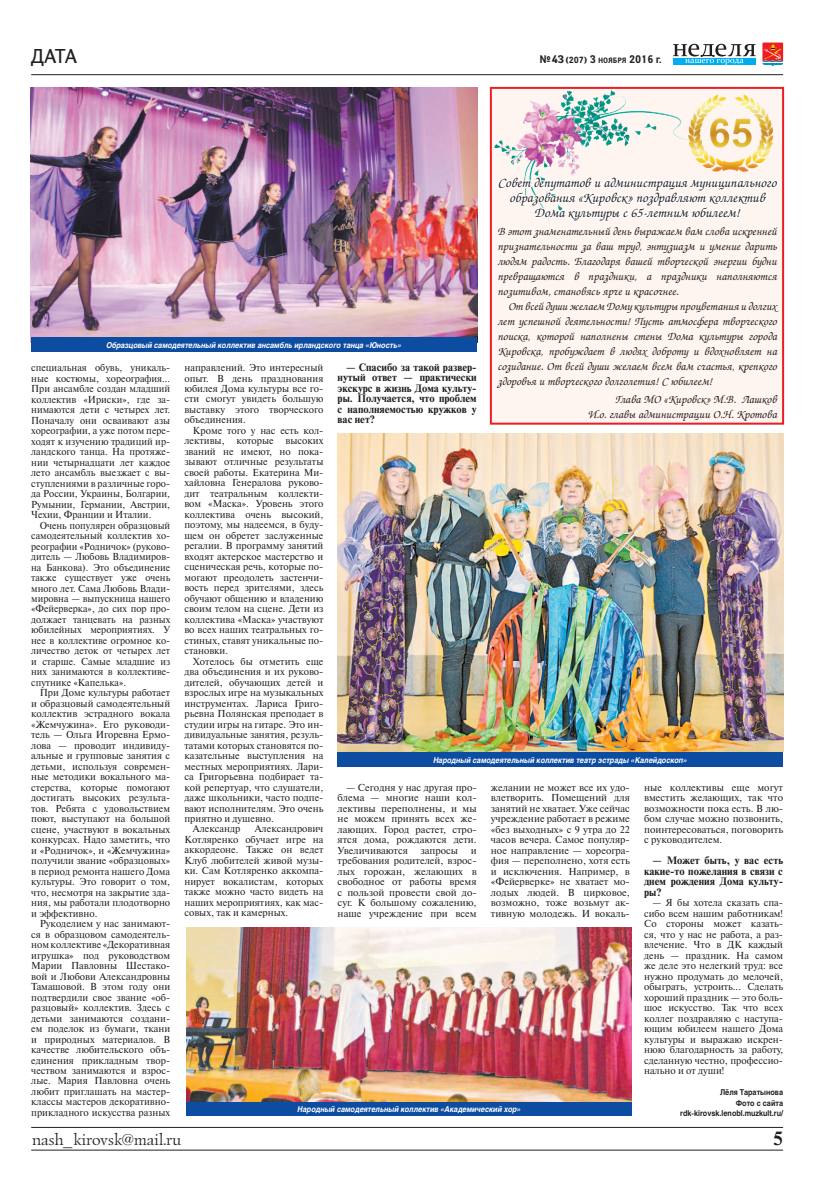
<style>
.page{position:relative;width:820px;height:1191px;background:#fff}
.page>*{position:absolute;margin:0;border:0;box-sizing:border-box;transform-origin:0 0}
.t1{font:20px "Yanus C";color:#231f20}
.t2{font:700 18px "Newton C";color:#231f20}
.t3{font:16px "Lazurski C";color:#231f20}
.t4{font:14px/15px "Zapf Chancery C";color:#231f20;text-align:center}
.t5{font:12px/15px "Zapf Chancery C";color:#231f20;text-align:justify}
.t6{font:700 11px "Yanus C";color:#231f20;scale:.9 1}
.t7{font:10.1px/10.5px "Newton C";color:#231f20;text-align:justify}
.t8{font:10.1px/10.5px "Newton C";color:#231f20;text-align:justify;scale:.95 1}
.t9{font:10.1px/10.5px "Newton C";color:#231f20;text-align:justify;scale:.96 1}
.t10{font:700 10.1px/10.5px "Newton C";color:#231f20;text-align:justify}
.t11{font:italic 700 8px "Helios";color:#fff;scale:.9 1}
.t12{font:700 8px/10.5px "Helios";color:#231f20;text-align:right;scale:.9 1}
.s1{font-style:inherit}
.s2{font-size:7.3px}
.s3{font-size:8.9px}
.s4{font-size:7.7px}
</style>
<div class="page">
<hr style="left:31px;top:74px;width:751px;height:1px;background:#231f20">
<svg style="left:673px;top:44px;width:82px;height:21px"></svg>
<svg style="left:762px;top:43px;width:20px;height:23px"></svg>
<hr style="left:31px;top:1127px;width:751px;height:1px;background:#231f20">
<hr style="left:31px;top:1149px;width:751px;height:1px;background:#231f20">
<img style="left:186px;top:927px;width:445px;height:175px">
<img style="left:337px;top:434px;width:445px;height:318px">
<img style="left:31px;top:88px;width:446px;height:254px">
<div style="left:186px;top:1102px;width:445px;height:14px;background:#0d4da1"></div>
<div style="left:31px;top:337px;width:445px;height:15px;background:#0d4da1"></div>
<div style="left:337px;top:752px;width:445px;height:15px;background:#0d4da1"></div>
<div style="left:489px;top:87px;width:294px;height:337px;background:#fef5f1;border:2px solid #ee1d23"></div>
<img style="left:577px;top:94px;width:33px;height:9px">
<img style="left:703px;top:94px;width:55px;height:9px">
<svg style="left:496px;top:103px;width:282px;height:129px"></svg>
<h1 class="t1" style="left:31px;top:44px;width:47px">Дата</h1>
<p class="t6" style="left:539px;top:53px;width:137px"><span class="s1">№43</span> <span class="s2">(</span><span class="s3">207</span><span class="s2">)</span> 3 <span class="s4">ноября</span> 2016 г.</p>
<h3 class="t4" style="left:497px;top:176px;width:280px">Совет депутатов и администрация муниципального образования «Кировск» поздравляют коллектив<br>Дома культуры с 65-летним юбилеем!</h3>
<p class="t5" style="left:497px;top:224px;width:281px">В этот знаменательный день выражаем вам слова искренней признательности за ваш труд, энтузиазм и умение дарить людям радость. Благодаря вашей творческой энергии будни превращаются в праздники, а праздники наполняются позитивом, становясь ярче и красочнее.</p>
<p class="t5" style="left:497px;top:299px;width:281px;text-indent:11px">От всей души желаем Дому культуры процветания и долгих лет успешной деятельности! Пусть атмосфера творческого поиска, которой наполнены стены Дома культуры города Кировска, пробуждает в людях доброту и вдохновляет на созидание. От всей души желаем всем вам счастья, крепкого здоровья и творческого долголетия! С юбилеем!</p>
<p class="t5" style="left:587px;top:392px;width:191px;text-align:right">Глава МО «Кировск» М.В. Лашков<br>И.о. главы администрации О.Н. Кротова</p>
<p class="t11" style="left:106px;top:340px;width:329px">Образцовый самодеятельный коллектив ансамбль ирландского танца «Юность»</p>
<p class="t10" style="left:337px;top:362px;width:140px;text-indent:9px">— Спасибо за такой развер&shy;нутый ответ — практически экскурс в жизнь Дома культу&shy;ры. Получается, что проблем с наполняемостью кружков у вас нет?</p>
<p class="t7" style="left:184px;top:362px;width:140px">направлений. Это интересный опыт. В день празднования юбилея Дома культуры все го&shy;сти смогут увидеть большую выставку этого творческого объединения.</p>
<p class="t7" style="left:184px;top:425px;width:140px;text-indent:9px">Кроме того у нас есть кол&shy;лективы, которые высоких званий не имеют, но пока&shy;зывают отличные результаты своей работы. Екатерина Ми&shy;хайловна Генералова руково&shy;дит театральным коллекти&shy;вом «Маска». Уровень этого коллектива очень высокий, поэтому, мы надеемся, в буду&shy;щем он обретет заслуженные регалии. В программу занятий входят актерское мастерство и сценическая речь, которые по&shy;могают преодолеть застенчи&shy;вость перед зрителями, здесь обучают общению и владению своим телом на сцене. Дети из коллектива «Маска» участвуют во всех наших театральных го&shy;стиных, ставят уникальные по&shy;становки.</p>
<p class="t7" style="left:193px;top:656px;width:132px">Хотелось бы отметить еще</p>
<p class="t7" style="left:184px;top:666px;width:140px">два объединения и их руково-</p>
<p class="t7" style="left:184px;top:677px;width:140px">дителей, обучающих детей и</p>
<p class="t7" style="left:184px;top:687px;width:140px">взрослых игре на музыкальных</p>
<p class="t7" style="left:184px;top:698px;width:140px">инструментах. Лариса Григо-</p>
<p class="t7" style="left:184px;top:708px;width:140px">рьевна Полянская преподает в</p>
<p class="t7" style="left:184px;top:719px;width:140px">студии игры на гитаре. Это ин-</p>
<p class="t7" style="left:184px;top:729px;width:140px">дивидуальные занятия, резуль-</p>
<p class="t7" style="left:184px;top:740px;width:140px">татами которых становятся по-</p>
<p class="t7" style="left:184px;top:750px;width:140px">казательные выступления на</p>
<p class="t7" style="left:184px;top:761px;width:140px">местных мероприятиях. Лари-</p>
<p class="t7" style="left:184px;top:771px;width:140px">са Григорьевна подбирает та-</p>
<p class="t7" style="left:184px;top:782px;width:140px">кой репертуар, что слушатели,</p>
<p class="t7" style="left:184px;top:792px;width:140px">даже школьники, часто подпе-</p>
<p class="t7" style="left:184px;top:803px;width:140px">вают исполнителям. Это очень</p>
<p class="t7" style="left:184px;top:813px;width:91px">приятно и душевно.</p>
<p class="t7" style="left:193px;top:823px;width:49px">Александр</p>
<p class="t9" style="left:31px;top:362px;width:146px">специальная обувь, уникаль&shy;ные костюмы, хореография...<br>При ансамбле создан младший коллектив «Ириски», где за&shy;нимаются дети с четырех лет.<br>Поначалу они осваивают азы хореографии, а уже потом пере&shy;ходят к изучению традиций ир&shy;ландского танца. На протяже&shy;нии четырнадцати лет каждое лето ансамбль выезжает с вы&shy;ступлениями в различные горо&shy;да России, Украины, Болгарии, Румынии, Германии, Австрии, Чехии, Франции и Италии.</p>
<p class="t8" style="left:31px;top:520px;width:148px;text-indent:9px">Очень популярен образцовый самодеятельный коллектив хо&shy;реографии «Родничок» (руково&shy;дитель — Любовь Владимиров&shy;на Банкова). Это объединение также существует уже очень много лет. Сама Любовь Влади&shy;мировна — выпускница нашего «Фейерверка», до сих пор про&shy;должает танцевать на разных юбилейных мероприятиях. У нее в коллективе огромное ко&shy;личество деток от четырех лет и старше. Самые младшие из них занимаются в коллективе&shy;спутнике «Капелька».</p>
<p class="t7" style="left:31px;top:688px;width:140px;text-indent:9px">При Доме культуры работает и образцовый самодеятельный коллектив эстрадного вокала «Жемчужина». Его руководи&shy;тель — Ольга Игоревна Ермо&shy;лова — проводит индивиду&shy;альные и групповые занятия с детьми, используя современ&shy;ные методики вокального ма&shy;стерства, которые помогают достигать высоких результа&shy;тов. Ребята с удовольствием поют, выступают на большой сцене, участвуют в вокальных конкурсах. Надо заметить, что и «Родничок», и «Жемчужина» получили звание «образцовых» в период ремонта нашего Дома культуры. Это говорит о том, что, несмотря на закрытие зда&shy;ния, мы работали плодотворно и эффективно.</p>
<p class="t7" style="left:31px;top:918px;width:140px;text-indent:9px">Рукоделием у нас занимают&shy;ся в образцовом самодеятель&shy;ном коллективе «Декоративная игрушка» под руководством Марии Павловны Шестако&shy;вой и Любови Александровны Тамашовой. В этом году они подтвердили свое звание «об&shy;разцовый» коллектив. Здесь с детьми занимаются создани&shy;ем поделок из бумаги, ткани и природных материалов. В качестве любительского объ&shy;единения прикладным твор&shy;чеством занимаются и взрос&shy;лые. Мария Павловна очень любит приглашать на мастер&shy;классы мастеров декоративно&shy;прикладного искусства разных</p>
<p class="t11" style="left:433px;top:755px;width:283px">Народный самодеятельный коллектив театр эстрады «Калейдоскоп»</p>
<p class="t7" style="left:337px;top:782px;width:140px;text-indent:9px">— Сегодня у нас другая про&shy;блема — многие наши кол&shy;лективы переполнены, и мы не можем принять всех же&shy;лающих. Город растет, стро&shy;ятся дома, рождаются дети.<br>Увеличиваются запросы и требования родителей, взрос&shy;лых горожан, желающих в свободное от работы время с пользой провести свой до&shy;суг. К большому сожалению, наше учреждение при всем</p>
<p class="t7" style="left:490px;top:782px;width:140px">желании не может все их удо&shy;влетворить. Помещений для занятий не хватает. Уже сейчас учреждение работает в режиме «без выходных» с 9 утра до 22 часов вечера. Самое популяр&shy;ное направление — хореогра&shy;фия — переполнено, хотя есть и исключения. Например, в «Фейерверке» не хватает мо&shy;лодых людей. В цирковое, возможно, тоже возьмут ак&shy;тивную молодежь. И вокаль-</p>
<p class="t7" style="left:643px;top:782px;width:140px">ные коллективы еще могут вместить желающих, так что возможности пока есть. В лю&shy;бом случае можно позвонить, поинтересоваться, поговорить с руководителем.</p>
<p class="t7" style="left:184px;top:823px;width:140px;text-indent:70px">Александрович Котляренко обучает игре на аккордеоне. Также он ведет Клуб любителей живой музы&shy;ки. Сам Котляренко аккомпа&shy;нирует вокалистам, которых также можно часто видеть на наших мероприятиях, как мас&shy;совых, так и камерных.</p>
<p class="t10" style="left:643px;top:855px;width:140px;text-indent:9px">— Может быть, у вас есть какие-то пожелания в связи с днем рождения Дома культу&shy;ры?</p>
<p class="t7" style="left:643px;top:897px;width:140px;text-indent:9px">— Я бы хотела сказать спа&shy;сибо всем нашим работникам!<br>Со стороны может казать&shy;ся, что у нас не работа, а раз&shy;влечение. Что в ДК каждый день — праздник. На самом же деле это нелегкий труд: все нужно продумать до мелочей, обыграть, устроить... Сделать хороший праздник — это боль&shy;шое искусство. Так что всех коллег поздравляю с наступа&shy;ющим юбилеем нашего Дома культуры и выражаю искрен&shy;нюю благодарность за работу, сделанную честно, профессио&shy;нально и от души!</p>
<p class="t12" style="left:680px;top:1087px;width:116px">Лёля Таратынова<br>Фото с сайта rdk-kirovsk.lenobl.muzkult.ru/</p>
<p class="t11" style="left:297px;top:1104px;width:249px">Народный самодеятельный коллектив «Академический хор»</p>
<h3 class="t3" style="left:31px;top:1130px;width:151px">nash_kirovsk@mail.ru</h3>
<h2 class="t2" style="left:773px;top:1128px;width:11px">5</h2>
</div>
